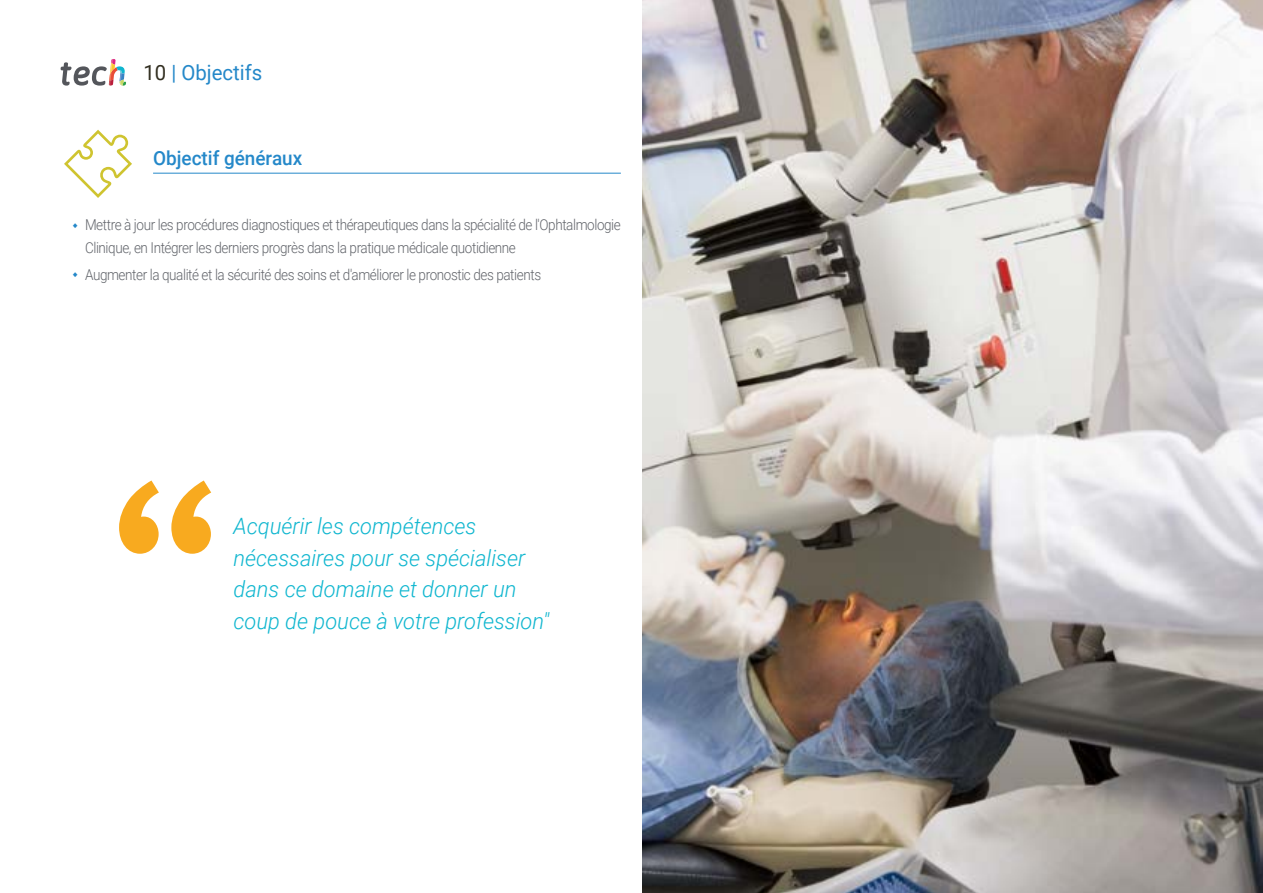
<style>
.page{position:relative;width:1263px;height:893px;background:#fff}
.page>*{position:absolute;margin:0;border:0;box-sizing:border-box;transform-origin:0 0}
.t1{font:italic 300 22.5px/31.5px "Roboto";color:#0fb6cf}
.t2{font:21px "Roboto";color:#2488c9}
.t3{font:500 19.5px "Roboto";color:#2488c9}
.t4{font:300 15px/22.5px "Roboto";letter-spacing:-.03em;color:#61646a;scale:.9 1}
.s1{color:#312e20}
</style>
<div class="page">
<img style="left:642px;top:0;width:621px;height:893px">
<hr style="left:153px;top:173px;width:468px;height:1px;background:#2488c9">
<svg style="left:64px;top:130px;width:68px;height:68px"></svg>
<svg style="left:61px;top:59px;width:65px;height:27px"></svg>
<svg style="left:119px;top:480px;width:92px;height:74px"></svg>
<h2 class="t2" style="left:144px;top:57px;width:120px"><span class="s1">10</span> | Objectifs</h2>
<h3 class="t3" style="left:153px;top:144px;width:151px">Objectif généraux</h3>
<p class="t4" style="left:85px;top:213px;width:597px">Mettre à jour les procédures diagnostiques et thérapeutiques dans la spécialité de l'Ophtalmologie<br>Clinique, en Intégrer les derniers progrès dans la pratique médicale quotidienne</p>
<p class="t4" style="left:85px;top:262px;width:508px">Augmenter la qualité et la sécurité des soins et d'améliorer le pronostic des patients</p>
<h1 class="t1" style="left:234px;top:509px;width:317px">Acquérir les compétences nécessaires pour se spécialiser dans ce domaine et donner un coup de pouce à votre profession"</h1>
</div>
